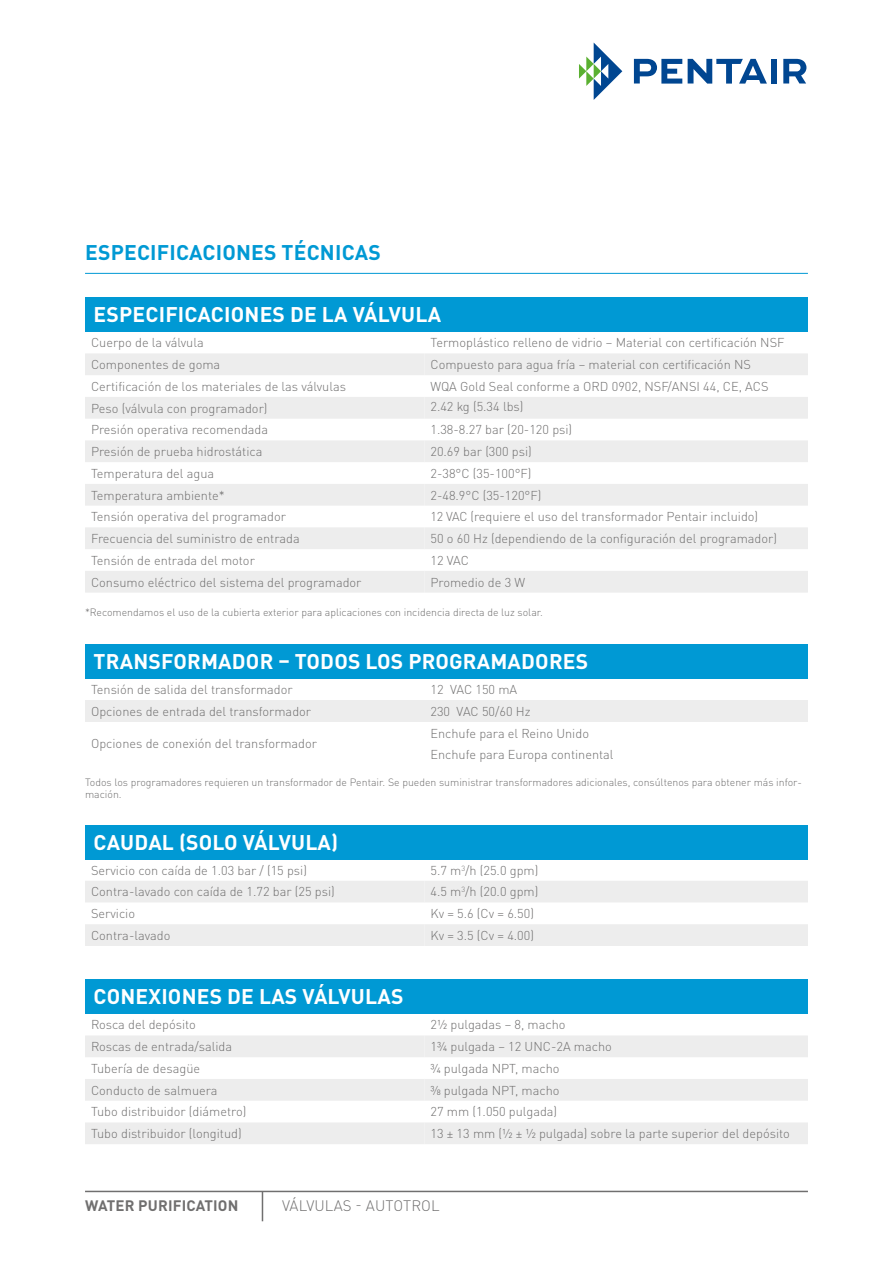
<style>
.page{position:relative;width:893px;height:1263px;background:#fff}
.page>*{position:absolute;margin:0;border:0;box-sizing:border-box;transform-origin:0 0}
.t1{font:700 21px "DIN Pro";letter-spacing:.01em;color:#fff}
.t2{font:700 21px "DIN Pro";letter-spacing:.01em;color:#0099d4}
.t3{font:700 15px "DIN Pro";letter-spacing:.01em;color:#706f6f}
.t4{font:300 15px "DIN Pro";letter-spacing:.01em;color:#706f6f}
.t5{font:300 12.75px/21.8px "DIN Pro";color:#706f6f}
.t6{font:300 10.5px/12.6px "DIN Pro";color:#706f6f}
</style>
<div class="page">
<hr style="left:85px;top:1191px;width:723px;height:1px;background:#706f6f">
<hr style="left:262px;top:1191px;width:1px;height:30px;background:#706f6f">
<div style="left:85px;top:298px;width:723px;height:34px;background:#0099d4"></div>
<svg style="left:85px;top:353px;width:339px;height:240px;fill:#ededed"></svg>
<svg style="left:424px;top:353px;width:384px;height:240px;fill:#ededed"></svg>
<div style="left:85px;top:644px;width:723px;height:34px;background:#0099d4"></div>
<div style="left:85px;top:700px;width:339px;height:22px;background:#ededed"></div>
<div style="left:424px;top:700px;width:384px;height:22px;background:#ededed"></div>
<hr style="left:85px;top:273px;width:723px;height:1px;background:#0099d4">
<div style="left:85px;top:825px;width:723px;height:34px;background:#0099d4"></div>
<svg style="left:85px;top:881px;width:723px;height:65px"></svg>
<div style="left:85px;top:979px;width:723px;height:34px;background:#0099d4"></div>
<svg style="left:85px;top:1036px;width:723px;height:108px"></svg>
<svg style="left:579px;top:43px;width:43px;height:57px"></svg>
<svg style="left:634px;top:59px;width:48px;height:25px"></svg>
<svg style="left:688px;top:59px;width:79px;height:25px"></svg>
<div style="left:771px;top:59px;width:6px;height:25px;background:#004691"></div>
<svg style="left:783px;top:59px;width:23px;height:25px"></svg>
<h1 class="t2" style="left:85px;top:234px;width:297px">ESPECIFICACIONES TÉCNICAS</h1>
<h1 class="t1" style="left:94px;top:297px;width:349px">ESPECIFICACIONES DE LA VÁLVULA</h1>
<p class="t5" style="left:91px;top:331px;width:114px">Cuerpo de la válvula</p>
<p class="t5" style="left:430px;top:331px;width:356px">Termoplástico relleno de vidrio – Material con certificación NSF</p>
<p class="t5" style="left:91px;top:353px;width:131px">Componentes de goma</p>
<p class="t5" style="left:430px;top:353px;width:322px">Compuesto para agua fría – material con certificación NS</p>
<p class="t5" style="left:91px;top:374px;width:256px">Certificación de los materiales de las válvulas</p>
<p class="t5" style="left:430px;top:374px;width:340px">WQA Gold Seal conforme a ORD 0902, NSF/ANSI 44, CE, ACS</p>
<p class="t5" style="left:91px;top:396px;width:178px">Peso (válvula con programador)</p>
<p class="t5" style="left:430px;top:395px;width:94px">2.42 kg (5.34 lbs)</p>
<p class="t5" style="left:91px;top:418px;width:179px">Presión operativa recomendada</p>
<p class="t5" style="left:430px;top:418px;width:143px">1.38-8.27 bar (20-120 psi)</p>
<p class="t5" style="left:91px;top:440px;width:173px">Presión de prueba hidrostática</p>
<p class="t5" style="left:430px;top:440px;width:103px">20.69 bar (300 psi)</p>
<p class="t5" style="left:91px;top:461px;width:125px">Temperatura del agua</p>
<p class="t5" style="left:430px;top:461px;width:103px">2-38°C (35-100°F)</p>
<p class="t5" style="left:91px;top:483px;width:135px">Temperatura ambiente*</p>
<p class="t5" style="left:430px;top:483px;width:112px">2-48.9°C (35-120°F)</p>
<p class="t5" style="left:91px;top:505px;width:197px">Tensión operativa del programador</p>
<p class="t5" style="left:430px;top:505px;width:329px">12 VAC (requiere el uso del transformador Pentair incluido)</p>
<p class="t5" style="left:91px;top:526px;width:210px">Frecuencia del suministro de entrada</p>
<p class="t5" style="left:430px;top:526px;width:348px">50 o 60 Hz (dependiendo de la configuración del programador)</p>
<p class="t5" style="left:91px;top:548px;width:165px">Tensión de entrada del motor</p>
<p class="t5" style="left:430px;top:548px;width:40px">12 VAC</p>
<p class="t5" style="left:91px;top:570px;width:272px">Consumo eléctrico del sistema del programador</p>
<p class="t5" style="left:430px;top:570px;width:96px">Promedio de 3 W</p>
<p class="t6" style="left:85px;top:605px;width:459px">*Recomendamos el uso de la cubierta exterior para aplicaciones con incidencia directa de luz solar.</p>
<h1 class="t1" style="left:94px;top:643px;width:496px">TRANSFORMADOR – TODOS LOS PROGRAMADORES</h1>
<p class="t5" style="left:91px;top:677px;width:203px">Tensión de salida del transformador</p>
<p class="t5" style="left:430px;top:677px;width:88px">12 VAC 150 mA</p>
<p class="t5" style="left:91px;top:699px;width:222px">Opciones de entrada del transformador</p>
<p class="t5" style="left:430px;top:699px;width:101px">230 VAC 50/60 Hz</p>
<p class="t5" style="left:91px;top:732px;width:227px">Opciones de conexión del transformador</p>
<p class="t5" style="left:430px;top:721px;width:185px">Enchufe para el Reino Unido<br>Enchufe para Europa continental</p>
<p class="t6" style="left:85px;top:775px;width:718px">Todos los programadores requieren un transformador de Pentair. Se pueden suministrar transformadores adicionales, consúltenos para obtener más infor&shy;mación.</p>
<h1 class="t1" style="left:94px;top:824px;width:246px">CAUDAL (SOLO VÁLVULA)</h1>
<p class="t5" style="left:91px;top:858px;width:217px">Servicio con caída de 1.03 bar / (15 psi)</p>
<p class="t5" style="left:430px;top:858px;width:109px">5.7 m<sup>3</sup>/h (25.0 gpm)</p>
<p class="t5" style="left:91px;top:880px;width:245px">Contra-lavado con caída de 1.72 bar (25 psi)</p>
<p class="t5" style="left:430px;top:880px;width:109px">4.5 m<sup>3</sup>/h (20.0 gpm)</p>
<p class="t5" style="left:91px;top:902px;width:46px">Servicio</p>
<p class="t5" style="left:430px;top:902px;width:105px">Kv = 5.6 (Cv = 6.50)</p>
<p class="t5" style="left:91px;top:923px;width:81px">Contra-lavado</p>
<p class="t5" style="left:430px;top:923px;width:105px">Kv = 3.5 (Cv = 4.00)</p>
<h1 class="t1" style="left:94px;top:979px;width:311px">CONEXIONES DE LAS VÁLVULAS</h1>
<p class="t5" style="left:91px;top:1013px;width:106px">Rosca del depósito</p>
<p class="t5" style="left:430px;top:1013px;width:137px">21/2 pulgadas – 8, macho</p>
<p class="t5" style="left:91px;top:1035px;width:143px">Roscas de entrada/salida</p>
<p class="t5" style="left:430px;top:1035px;width:183px">13/4 pulgada – 12 UNC-2A macho</p>
<p class="t5" style="left:91px;top:1056px;width:111px">Tubería de desagüe</p>
<p class="t5" style="left:430px;top:1056px;width:131px">3/4 pulgada NPT, macho</p>
<p class="t5" style="left:91px;top:1078px;width:128px">Conducto de salmuera</p>
<p class="t5" style="left:430px;top:1078px;width:131px">3/8 pulgada NPT, macho</p>
<p class="t5" style="left:91px;top:1100px;width:157px">Tubo distribuidor (diámetro)</p>
<p class="t5" style="left:430px;top:1100px;width:128px">27 mm (1.050 pulgada)</p>
<p class="t5" style="left:91px;top:1121px;width:152px">Tubo distribuidor (longitud)</p>
<p class="t5" style="left:430px;top:1121px;width:361px">13 ± 13 mm (1/2 ± 1/2 pulgada) sobre la parte superior del depósito</p>
<p class="t3" style="left:85px;top:1193px;width:155px">WATER PURIFICATION</p>
<p class="t4" style="left:282px;top:1194px;width:159px">VÁLVULAS - AUTOTROL</p>
</div>
